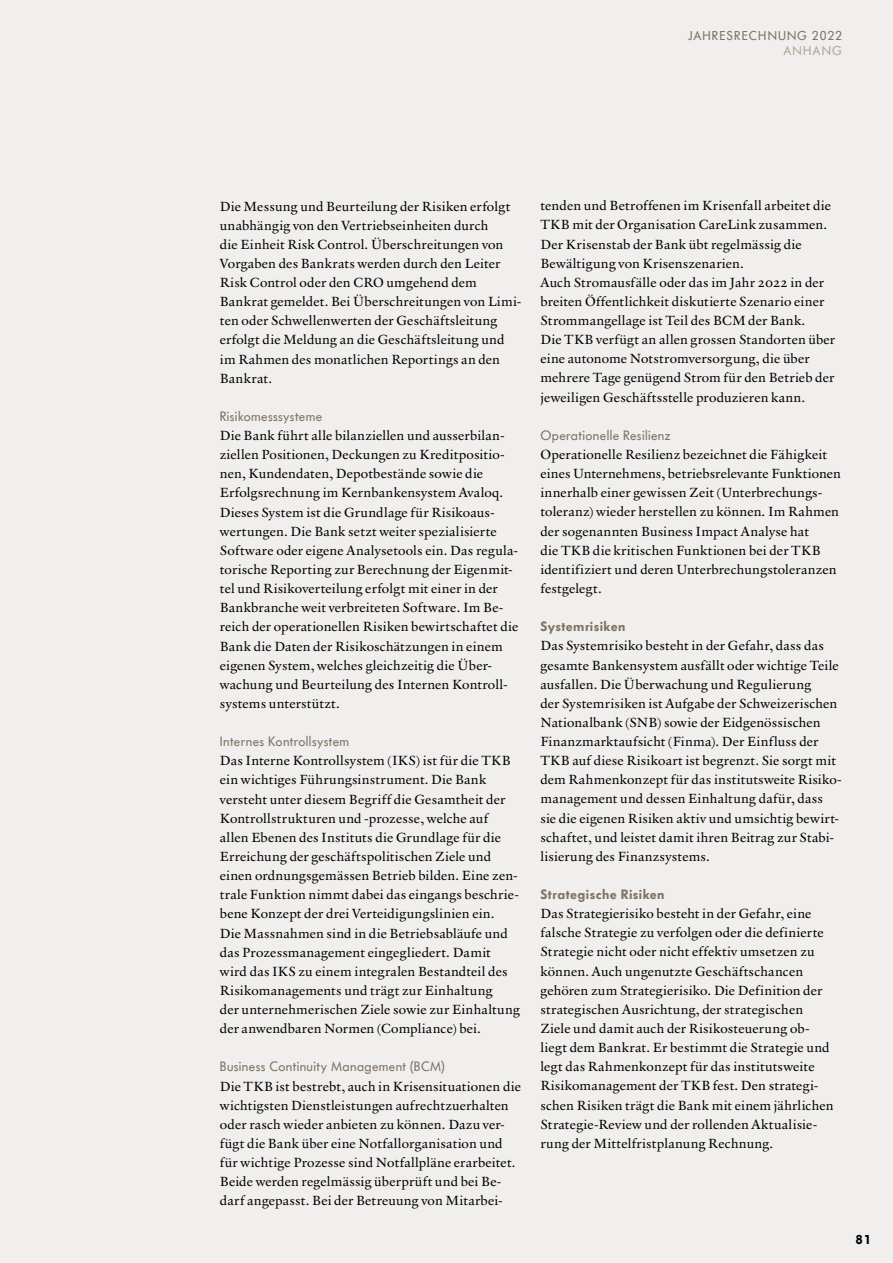
<style>
.page{position:relative;width:893px;height:1263px;background:#f1efed}
.page>*{position:absolute;margin:0;border:0;box-sizing:border-box;transform-origin:0 0}
.t1{font:13.5px/19.2px "Verdigris MVB Pro Text";letter-spacing:.015em;color:#000}
.t2{font:13.5px "Futura BQ";letter-spacing:.03em;color:#7f7364}
.t3{font:600 13.5px "Futura BQ";letter-spacing:.03em;color:#7f7364}
.t4{font:12.75px "Futura BQ";letter-spacing:.08em;color:#7f7364}
.t5{font:12.75px "Futura BQ";letter-spacing:.09em;color:#afa69b}
.t6{font:600 12.75px "Futura BQ";color:#000}
</style>
<div class="page">
<p class="t4" style="left:688px;top:28px;width:155px">JAHRESRECHNUNG 2022</p>
<p class="t5" style="left:783px;top:43px;width:60px">ANHANG</p>
<p class="t1" style="left:220px;top:196px;width:302px">Die Messung und Beurteilung der Risiken erfolgt unabhängig von den Vertriebseinheiten durch<br>die Einheit Risk Control. Überschreitungen von Vorgaben des Bankrats werden durch den Leiter Risk Control oder den CRO umgehend dem Bankrat gemeldet. Bei Überschreitungen von Limi&shy;ten oder Schwellenwerten der Geschäftsleitung erfolgt die Meldung an die Geschäftsleitung und im Rahmen des monatlichen Reportings an den Bankrat.</p>
<p class="t2" style="left:220px;top:407px;width:104px">Risikomesssysteme</p>
<p class="t1" style="left:220px;top:425px;width:300px">Die Bank führt alle bilanziellen und ausserbilan&shy;ziellen Positionen, Deckungen zu Kreditpositio&shy;nen, Kundendaten, Depotbestände sowie die Erfolgsrechnung im Kernbankensystem Avaloq.<br>Dieses System ist die Grundlage für Risikoaus&shy;wertungen. Die Bank setzt weiter spezialisierte Software oder eigene Analysetools ein. Das regula&shy;torische Reporting zur Berechnung der Eigenmit&shy;tel und Risikoverteilung erfolgt mit einer in der Bankbranche weit verbreiteten Software. Im Be&shy;reich der operationellen Risiken bewirtschaftet die Bank die Daten der Risikoschätzungen in einem eigenen System, welches gleichzeitig die Über&shy;wachung und Beurteilung des Internen Kontroll&shy;systems unterstützt.</p>
<p class="t2" style="left:220px;top:733px;width:131px">Internes Kontrollsystem</p>
<p class="t1" style="left:220px;top:751px;width:302px">Das Interne Kontrollsystem (IKS) ist für die TKB ein wichtiges Führungsinstrument. Die Bank versteht unter diesem Begriff die Gesamtheit der Kontrollstrukturen und -prozesse, welche auf allen Ebenen des Instituts die Grundlage für die Erreichung der geschäftspolitischen Ziele und einen ordnungsgemässen Betrieb bilden. Eine zen&shy;trale Funktion nimmt dabei das eingangs beschrie&shy;bene Konzept der drei Verteidigungslinien ein.<br>Die Massnahmen sind in die Betriebsabläufe und das Prozessmanagement eingegliedert. Damit wird das IKS zu einem integralen Bestandteil des Risikomanagements und trägt zur Einhaltung<br>der unternehmerischen Ziele sowie zur Einhaltung der anwendbaren Normen (Compliance) bei.</p>
<p class="t2" style="left:220px;top:1058px;width:226px">Business Continuity Management (BCM)</p>
<p class="t1" style="left:220px;top:1076px;width:303px">Die TKB ist bestrebt, auch in Krisensituationen die wichtigsten Dienstleistungen aufrechtzuerhalten oder rasch wieder anbieten zu können. Dazu ver&shy;fügt die Bank über eine Notfallorganisation und für wichtige Prozesse sind Notfallpläne erarbeitet.<br>Beide werden regelmässig überprüft und bei Be&shy;darf angepasst. Bei der Betreuung von Mitarbei-</p>
<p class="t1" style="left:540px;top:196px;width:296px">tenden und Betroffenen im Krisenfall arbeitet die TKB mit der Organisation CareLink zusammen.<br>Der Krisenstab der Bank übt regelmässig die Bewältigung von Krisenszenarien.<br>Auch Stromausfälle oder das im Jahr 2022 in der breiten Öffentlichkeit diskutierte Szenario einer Strommangellage ist Teil des BCM der Bank.<br>Die TKB verfügt an allen grossen Standorten über eine autonome Notstromversorgung, die über mehrere Tage genügend Strom für den Betrieb der jeweiligen Geschäftsstelle produzieren kann.</p>
<p class="t2" style="left:540px;top:426px;width:132px">Operationelle Resilienz</p>
<p class="t1" style="left:540px;top:444px;width:302px">Operationelle Resilienz bezeichnet die Fähigkeit eines Unternehmens, betriebsrelevante Funktionen innerhalb einer gewissen Zeit (Unterbrechungs&shy;toleranz) wieder herstellen zu können. Im Rahmen der sogenannten Business Impact Analyse hat<br>die TKB die kritischen Funktionen bei der TKB identifiziert und deren Unterbrechungstoleranzen festgelegt.</p>
<p class="t3" style="left:540px;top:618px;width:86px">Systemrisiken</p>
<p class="t1" style="left:540px;top:636px;width:303px">Das Systemrisiko besteht in der Gefahr, dass das gesamte Bankensystem ausfällt oder wichtige Teile ausfallen. Die Überwachung und Regulierung<br>der Systemrisiken ist Aufgabe der Schweizerischen Nationalbank (SNB) sowie der Eidgenössischen Finanzmarktaufsicht (Finma). Der Einfluss der TKB auf diese Risikoart ist begrenzt. Sie sorgt mit dem Rahmenkonzept für das institutsweite Risiko&shy;management und dessen Einhaltung dafür, dass sie die eigenen Risiken aktiv und umsichtig bewirt&shy;schaftet, und leistet damit ihren Beitrag zur Stabi&shy;lisierung des Finanzsystems.</p>
<p class="t3" style="left:540px;top:885px;width:126px">Strategische Risiken</p>
<p class="t1" style="left:540px;top:903px;width:295px">Das Strategierisiko besteht in der Gefahr, eine falsche Strategie zu verfolgen oder die definierte Strategie nicht oder nicht effektiv umsetzen zu können. Auch ungenutzte Geschäftschancen gehören zum Strategierisiko. Die Definition der strategischen Ausrichtung, der strategischen Ziele und damit auch der Risikosteuerung ob&shy;liegt dem Bankrat. Er bestimmt die Strategie und legt das Rahmenkonzept für das institutsweite Risikomanagement der TKB fest. Den strategi&shy;schen Risiken trägt die Bank mit einem jährlichen Strategie-Review und der rollenden Aktualisie&shy;rung der Mittelfristplanung Rechnung.</p>
<p class="t6" style="left:856px;top:1231px;width:18px">81</p>
</div>
